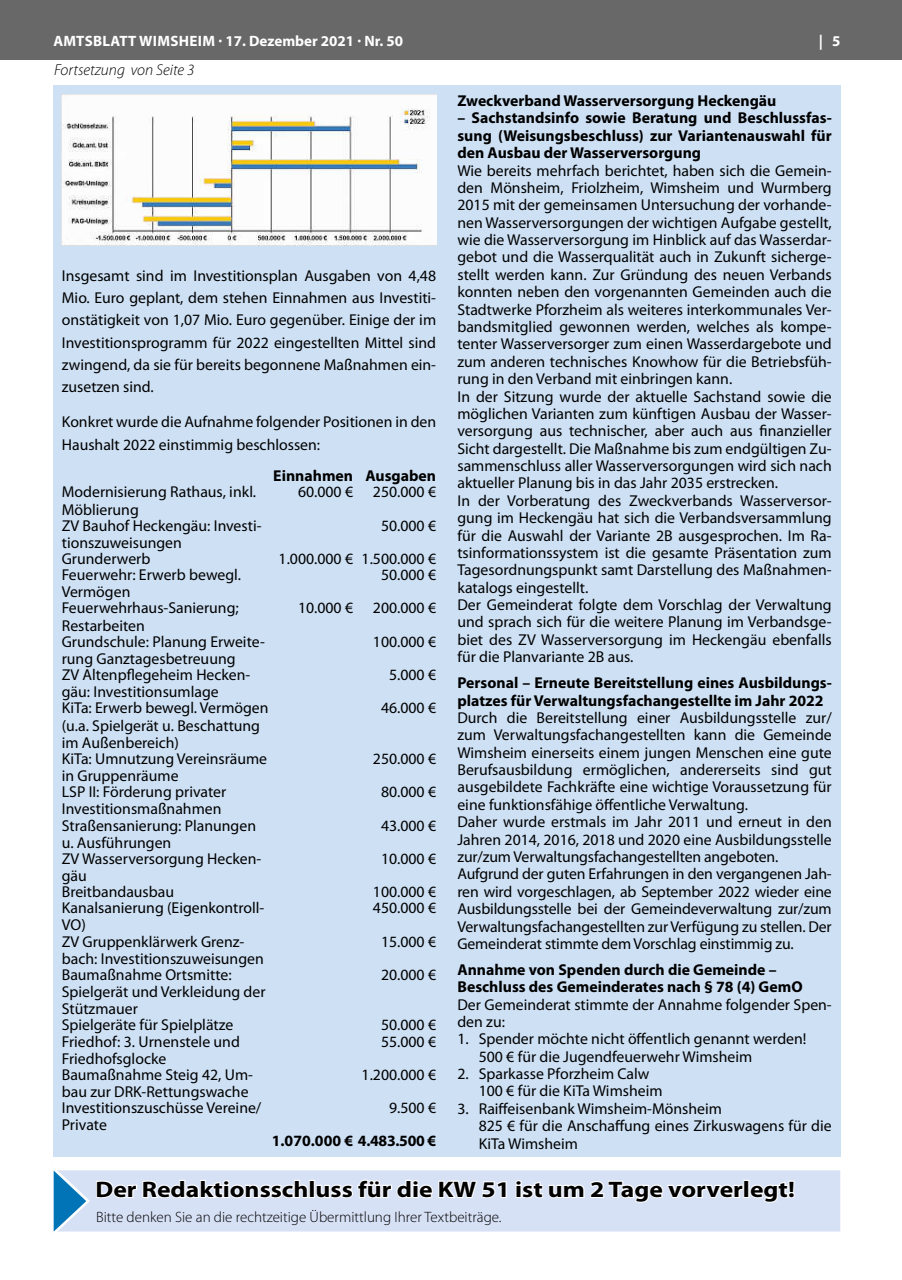
<style>
.page{position:relative;width:902px;height:1280px;background:#fff}
.page>*{position:absolute;margin:0;border:0;box-sizing:border-box;transform-origin:0 0}
.t1{font:700 22.5px "Myriad Pro";color:#000;scale:1.14 1}
.t2{font:15.75px/17.4px "Myriad Pro";color:#000}
.t3{font:700 15.75px/17.4px "Myriad Pro";color:#000}
.t4{font:italic 300 15.75px "Myriad Pro";color:#000}
.t5{font:300 15px "Myriad Pro";color:#000}
.t6{font:700 15px "Myriad Pro";letter-spacing:.005em;color:#fff}
</style>
<div class="page">
<div style="left:0;top:0;width:901px;height:60px;background:#676867"></div>
<div style="left:53px;top:86px;width:787px;height:1071px;background:#cde0f4"></div>
<img style="left:62px;top:94px;width:374px;height:151px">
<div style="left:309px;top:1170px;width:531px;height:61px;background:#d7e1f6"></div>
<svg style="left:53px;top:1170px;width:256px;height:62px;background:#cfdef3"></svg>
<div style="left:309px;top:1180px;width:6px;height:18px;border:2px solid #fefefe"></div>
<svg style="left:315px;top:1170px;width:192px;height:52px"></svg>
<svg style="left:515px;top:1179px;width:280px;height:53px"></svg>
<p class="t6" style="left:53px;top:31px;width:351px">AMTSBLATT WIMSHEIM · 17. Dezember 2021 · Nr. 50</p>
<p class="t6" style="left:818px;top:31px;width:23px">| 5</p>
<p class="t4" style="left:54px;top:61px;width:142px">Fortsetzung von Seite 3</p>
<p class="t2" style="left:62px;top:264px;width:376px;line-height:22.4px;text-align:justify">Insgesamt sind im Investitionsplan Ausgaben von 4,48<br>Mio. Euro geplant, dem stehen Einnahmen aus Investiti&shy;onstätigkeit von 1,07 Mio. Euro gegenüber. Einige der im Investitionsprogramm für 2022 eingestellten Mittel sind zwingend, da sie für bereits begonnene Maßnahmen ein&shy;zusetzen sind.</p>
<p class="t2" style="left:62px;top:411px;width:376px;line-height:22.4px">Konkret wurde die Aufnahme folgender Positionen in den<br>Haushalt 2022 einstimmig beschlossen:</p>
<p class="t3" style="left:273px;top:467px;width:164px">Einnahmen Ausgaben</p>
<p class="t2" style="left:62px;top:483px;width:196px">Modernisierung Rathaus, inkl.<br>Möblierung</p>
<p class="t2" style="left:298px;top:483px;width:57px">60.000 €</p>
<p class="t2" style="left:373px;top:483px;width:65px">250.000 €</p>
<p class="t2" style="left:62px;top:516px;width:201px">ZV Bauhof Heckengäu: Investi&shy;tionszuweisungen</p>
<p class="t2" style="left:381px;top:516px;width:57px">50.000 €</p>
<p class="t2" style="left:62px;top:550px;width:90px">Grunderwerb</p>
<p class="t2" style="left:278px;top:550px;width:159px">1.000.000 € 1.500.000 €</p>
<p class="t2" style="left:62px;top:566px;width:181px">Feuerwehr: Erwerb bewegl.<br>Vermögen</p>
<p class="t2" style="left:381px;top:566px;width:57px">50.000 €</p>
<p class="t2" style="left:62px;top:599px;width:178px">Feuerwehrhaus-Sanierung;<br>Restarbeiten</p>
<p class="t2" style="left:298px;top:599px;width:57px">10.000 €</p>
<p class="t2" style="left:373px;top:599px;width:65px">200.000 €</p>
<p class="t2" style="left:62px;top:632px;width:205px">Grundschule: Planung Erweite&shy;rung Ganztagesbetreuung</p>
<p class="t2" style="left:373px;top:632px;width:65px">100.000 €</p>
<p class="t2" style="left:62px;top:666px;width:190px">ZV Altenpflegeheim Hecken&shy;gäu: Investitionsumlage</p>
<p class="t2" style="left:389px;top:666px;width:48px">5.000 €</p>
<p class="t2" style="left:62px;top:699px;width:208px">KiTa: Erwerb bewegl. Vermögen (u.a. Spielgerät u. Beschattung im Außenbereich)</p>
<p class="t2" style="left:381px;top:699px;width:57px">46.000 €</p>
<p class="t2" style="left:62px;top:750px;width:207px">KiTa: Umnutzung Vereinsräume in Gruppenräume</p>
<p class="t2" style="left:373px;top:750px;width:65px">250.000 €</p>
<p class="t2" style="left:62px;top:783px;width:166px">LSP II: Förderung privater<br>Investitionsmaßnahmen</p>
<p class="t2" style="left:381px;top:783px;width:57px">80.000 €</p>
<p class="t2" style="left:62px;top:816px;width:196px">Straßensanierung: Planungen u. Ausführungen</p>
<p class="t2" style="left:381px;top:816px;width:57px">43.000 €</p>
<p class="t2" style="left:62px;top:850px;width:201px">ZV Wasserversorgung Hecken&shy;gäu</p>
<p class="t2" style="left:381px;top:850px;width:57px">10.000 €</p>
<p class="t2" style="left:62px;top:883px;width:114px">Breitbandausbau</p>
<p class="t2" style="left:373px;top:883px;width:65px">100.000 €</p>
<p class="t2" style="left:62px;top:899px;width:204px">Kanalsanierung (Eigenkontroll-<br>VO)</p>
<p class="t2" style="left:373px;top:899px;width:65px">450.000 €</p>
<p class="t2" style="left:62px;top:932px;width:203px">ZV Gruppenklärwerk Grenz&shy;bach: Investitionszuweisungen</p>
<p class="t2" style="left:381px;top:932px;width:57px">15.000 €</p>
<p class="t2" style="left:62px;top:966px;width:205px">Baumaßnahme Ortsmitte:<br>Spielgerät und Verkleidung der<br>Stützmauer</p>
<p class="t2" style="left:381px;top:966px;width:57px">20.000 €</p>
<p class="t2" style="left:62px;top:1016px;width:173px">Spielgeräte für Spielplätze</p>
<p class="t2" style="left:381px;top:1016px;width:57px">50.000 €</p>
<p class="t2" style="left:62px;top:1032px;width:179px">Friedhof: 3. Urnenstele und<br>Friedhofsglocke</p>
<p class="t2" style="left:381px;top:1032px;width:57px">55.000 €</p>
<p class="t2" style="left:62px;top:1066px;width:193px">Baumaßnahme Steig 42, Um&shy;bau zur DRK-Rettungswache</p>
<p class="t2" style="left:361px;top:1065px;width:76px">1.200.000 €</p>
<p class="t2" style="left:62px;top:1099px;width:201px">Investitionszuschüsse Vereine/<br>Private</p>
<p class="t2" style="left:389px;top:1099px;width:48px">9.500 €</p>
<p class="t3" style="left:272px;top:1132px;width:166px">1.070.000 € 4.483.500 €</p>
<p class="t3" style="left:457px;top:91px;width:320px">Zweckverband Wasserversorgung Heckengäu</p>
<p class="t3" style="left:457px;top:109px;width:376px;text-align:justify">– Sachstandsinfo sowie Beratung und Beschlussfas&shy;sung (Weisungsbeschluss) zur Variantenauswahl für den Ausbau der Wasserversorgung</p>
<p class="t2" style="left:457px;top:161px;width:376px">Wie bereits mehrfach berichtet, haben sich die Gemein&shy;den Mönsheim, Friolzheim, Wimsheim und Wurmberg 2015 mit der gemeinsamen Untersuchung der vorhande&shy;nen Wasserversorgungen der wichtigen Aufgabe gestellt, wie die Wasserversorgung im Hinblick auf das Wasserdar&shy;gebot und die Wasserqualität auch in Zukunft sicherge&shy;stellt werden kann. Zur Gründung des neuen Verbands konnten neben den vorgenannten Gemeinden auch die Stadtwerke Pforzheim als weiteres interkommunales Ver&shy;bandsmitglied gewonnen werden, welches als kompe&shy;tenter Wasserversorger zum einen Wasserdargebote und zum anderen technisches Knowhow für die Betriebsfüh&shy;rung in den Verband mit einbringen kann.<br>In der Sitzung wurde der aktuelle Sachstand sowie die möglichen Varianten zum künftigen Ausbau der Wasser&shy;versorgung aus technischer, aber auch aus finanzieller Sicht dargestellt. Die Maßnahme bis zum endgültigen Zu&shy;sammenschluss aller Wasserversorgungen wird sich nach aktueller Planung bis in das Jahr 2035 erstrecken.<br>In der Vorberatung des Zweckverbands Wasserversor&shy;gung im Heckengäu hat sich die Verbandsversammlung für die Auswahl der Variante 2B ausgesprochen. Im Ra&shy;tsinformationssystem ist die gesamte Präsentation zum Tagesordnungspunkt samt Darstellung des Maßnahmen&shy;katalogs eingestellt.<br>Der Gemeinderat folgte dem Vorschlag der Verwaltung und sprach sich für die weitere Planung im Verbandsge&shy;biet des ZV Wasserversorgung im Heckengäu ebenfalls für die Planvariante 2B aus.</p>
<p class="t3" style="left:457px;top:674px;width:376px">Personal – Erneute Bereitstellung eines Ausbildungs&shy;platzes für Verwaltungsfachangestellte im Jahr 2022</p>
<p class="t2" style="left:457px;top:709px;width:376px">Durch die Bereitstellung einer Ausbildungsstelle zur/ zum Verwaltungsfachangestellten kann die Gemeinde Wimsheim einerseits einem jungen Menschen eine gute Berufsausbildung ermöglichen, andererseits sind gut ausgebildete Fachkräfte eine wichtige Voraussetzung für eine funktionsfähige öffentliche Verwaltung.<br>Daher wurde erstmals im Jahr 2011 und erneut in den Jahren 2014, 2016, 2018 und 2020 eine Ausbildungsstelle zur/zum Verwaltungsfachangestellten angeboten.<br>Aufgrund der guten Erfahrungen in den vergangenen Jah&shy;ren wird vorgeschlagen, ab September 2022 wieder eine Ausbildungsstelle bei der Gemeindeverwaltung zur/zum Verwaltungsfachangestellten zur Verfügung zu stellen. Der Gemeinderat stimmte dem Vorschlag einstimmig zu.</p>
<p class="t3" style="left:457px;top:960px;width:347px">Annahme von Spenden durch die Gemeinde –<br>Beschluss des Gemeinderates nach § 78 (4) GemO</p>
<p class="t2" style="left:457px;top:995px;width:376px">Der Gemeinderat stimmte der Annahme folgender Spen&shy;den zu:</p>
<p class="t2" style="left:478px;top:1030px;width:329px;text-indent:-21px">1. Spender möchte nicht öffentlich genannt werden!<br>500 € für die Jugendfeuerwehr Wimsheim</p>
<p class="t2" style="left:478px;top:1065px;width:185px;text-indent:-21px">2. Sparkasse Pforzheim Calw<br>100 € für die KiTa Wimsheim</p>
<p class="t2" style="left:478px;top:1099px;width:354px;text-indent:-21px">3. Raiffeisenbank Wimsheim-Mönsheim<br>825 € für die Anschaffung eines Zirkuswagens für die<br>KiTa Wimsheim</p>
<h1 class="t1" style="left:95px;top:1174px;width:615px">Der Redaktionsschluss für die KW 51 ist um 2 Tage vorverlegt!</h1>
<p class="t5" style="left:96px;top:1208px;width:407px">Bitte denken Sie an die rechtzeitige Übermittlung Ihrer Textbeiträge.</p>
</div>
